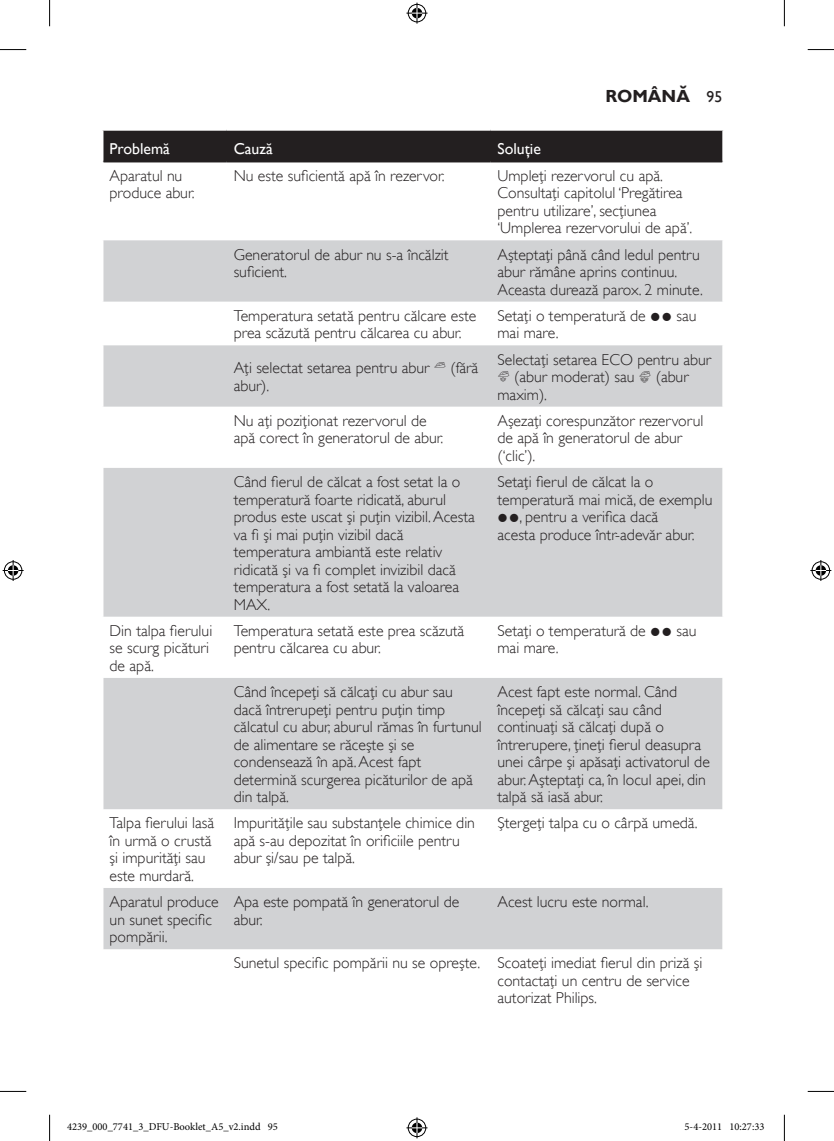
<style>
.page{position:relative;width:834px;height:1141px;background:#fff}
.page>*{position:absolute;margin:0;border:0;box-sizing:border-box;transform-origin:0 0}
.t1{font:700 17.5px "Gill Sans Alt One WGL";color:#231f20}
.t2{font:15.75px/17.5px "Gill Sans Alt One WGL Light";color:#231f20}
.t3{font:15.75px "Gill Sans Alt One WGL";color:#fff}
.t4{font:10.5px "Minion Pro";color:#000}
.s1{font-weight:400;font-size:15.75px}
.s2{font-family:"Philipsfonta Plain"}
.s3{font-family:"Philipslll Font"}
</style>
<div class="page">
<div style="left:103px;top:131px;width:619px;height:30px;background:#231f20"></div>
<svg style="left:103px;top:240px;width:619px;height:709px;fill:#d1d2d4"></svg>
<hr style="left:103px;top:161px;width:124px;height:1px;background:#231f20">
<hr style="left:227px;top:161px;width:263px;height:1px;background:#231f20">
<hr style="left:490px;top:161px;width:232px;height:1px;background:#231f20">
<svg style="left:0;top:49px;width:26px;height:1px"></svg>
<svg style="left:807px;top:49px;width:26px;height:1px"></svg>
<svg style="left:0;top:1091px;width:26px;height:1px"></svg>
<svg style="left:807px;top:1091px;width:26px;height:1px"></svg>
<svg style="left:49px;top:0;width:1px;height:26px"></svg>
<svg style="left:49px;top:1115px;width:1px;height:26px"></svg>
<svg style="left:783px;top:0;width:1px;height:26px"></svg>
<svg style="left:783px;top:1115px;width:1px;height:26px"></svg>
<svg style="left:406px;top:3px;width:21px;height:21px"></svg>
<svg style="left:406px;top:1117px;width:21px;height:21px"></svg>
<svg style="left:3px;top:560px;width:21px;height:21px"></svg>
<svg style="left:810px;top:560px;width:21px;height:21px"></svg>
<p class="t1" style="left:605px;top:84px;width:118px">ROMÂNĂ <span class="s1">95</span></p>
<p class="t3" style="left:110px;top:138px;width:62px">Problemă</p>
<p class="t3" style="left:234px;top:138px;width:41px">Cauză</p>
<p class="t3" style="left:497px;top:138px;width:45px">Soluţie</p>
<p class="t2" style="left:110px;top:167px;width:86px">Aparatul nu produce abur.</p>
<p class="t2" style="left:234px;top:167px;width:212px">Nu este suficientă apă în rezervor.</p>
<p class="t2" style="left:497px;top:167px;width:196px">Umpleţi rezervorul cu apă.<br>Consultaţi capitolul ‘Pregătirea pentru utilizare’, secţiunea ‘Umplerea rezervorului de apă’.</p>
<p class="t2" style="left:234px;top:246px;width:216px">Generatorul de abur nu s-a încălzit suficient.</p>
<p class="t2" style="left:497px;top:246px;width:207px">Aşteptaţi până când ledul pentru abur rămâne aprins continuu.<br>Aceasta durează parox. 2 minute.</p>
<p class="t2" style="left:234px;top:307px;width:244px">Temperatura setată pentru călcare este prea scăzută pentru călcarea cu abur.</p>
<p class="t2" style="left:497px;top:307px;width:200px">Setaţi o temperatură de <span class="s2">2</span> sau mai mare.</p>
<p class="t2" style="left:234px;top:359px;width:246px">Aţi selectat setarea pentru abur <span class="s3">a</span> (fără abur).</p>
<p class="t2" style="left:497px;top:351px;width:215px">Selectaţi setarea ECO pentru abur <span class="s3">[</span> (abur moderat) sau <span class="s3">p</span> (abur maxim).</p>
<p class="t2" style="left:234px;top:412px;width:211px">Nu aţi poziţionat rezervorul de apă corect în generatorul de abur.</p>
<p class="t2" style="left:497px;top:412px;width:207px">Aşezaţi corespunzător rezervorul de apă în generatorul de abur (‘clic’).</p>
<p class="t2" style="left:234px;top:473px;width:242px">Când fierul de călcat a fost setat la o temperatură foarte ridicată, aburul produs este uscat şi puţin vizibil. Acesta va fi şi mai puţin vizibil dacă temperatura ambiantă este relativ ridicată şi va fi complet invizibil dacă temperatura a fost setată la valoarea MAX.</p>
<p class="t2" style="left:497px;top:473px;width:216px">Setaţi fierul de călcat la o temperatură mai mică, de exemplu<br><span class="s2">2</span>, pentru a verifica dacă<br>acesta produce într-adevăr abur.</p>
<p class="t2" style="left:110px;top:622px;width:104px">Din talpa fierului se scurg picături de apă.</p>
<p class="t2" style="left:234px;top:622px;width:232px">Temperatura setată este prea scăzută pentru călcarea cu abur.</p>
<p class="t2" style="left:497px;top:622px;width:200px">Setaţi o temperatură de <span class="s2">2</span> sau mai mare.</p>
<p class="t2" style="left:234px;top:683px;width:249px">Când începeţi să călcaţi cu abur sau dacă întrerupeţi pentru puţin timp călcatul cu abur, aburul rămas în furtunul de alimentare se răceşte şi se condensează în apă. Acest fapt determină scurgerea picăturilor de apă din talpă.</p>
<p class="t2" style="left:497px;top:683px;width:214px">Acest fapt este normal. Când începeţi să călcaţi sau când continuaţi să călcaţi după o întrerupere, ţineţi fierul deasupra unei cârpe şi apăsaţi activatorul de abur. Aşteptaţi ca, în locul apei, din talpă să iasă abur.</p>
<p class="t2" style="left:110px;top:814px;width:106px">Talpa fierului lasă în urmă o crustă şi impurităţi sau este murdară.</p>
<p class="t2" style="left:234px;top:814px;width:243px">Impurităţile sau substanţele chimice din apă s-au depozitat în orificiile pentru abur şi/sau pe talpă.</p>
<p class="t2" style="left:497px;top:814px;width:201px">Ştergeţi talpa cu o cârpă umedă.</p>
<p class="t2" style="left:110px;top:893px;width:111px">Aparatul produce un sunet specific pompării.</p>
<p class="t2" style="left:234px;top:893px;width:227px">Apa este pompată în generatorul de abur.</p>
<p class="t2" style="left:497px;top:893px;width:152px">Acest lucru este normal.</p>
<p class="t2" style="left:497px;top:954px;width:206px;text-indent:-264px">Sunetul specific pompării nu se opreşte. Scoateţi imediat fierul din priză şi contactaţi un centru de service autorizat Philips.</p>
<p class="t4" style="left:67px;top:1120px;width:212px">4239_000_7741_3_DFU-Booklet_A5_v2.indd 95</p>
<p class="t4" style="left:684px;top:1120px;width:81px">5-4-2011 10:27:33</p>
</div>
